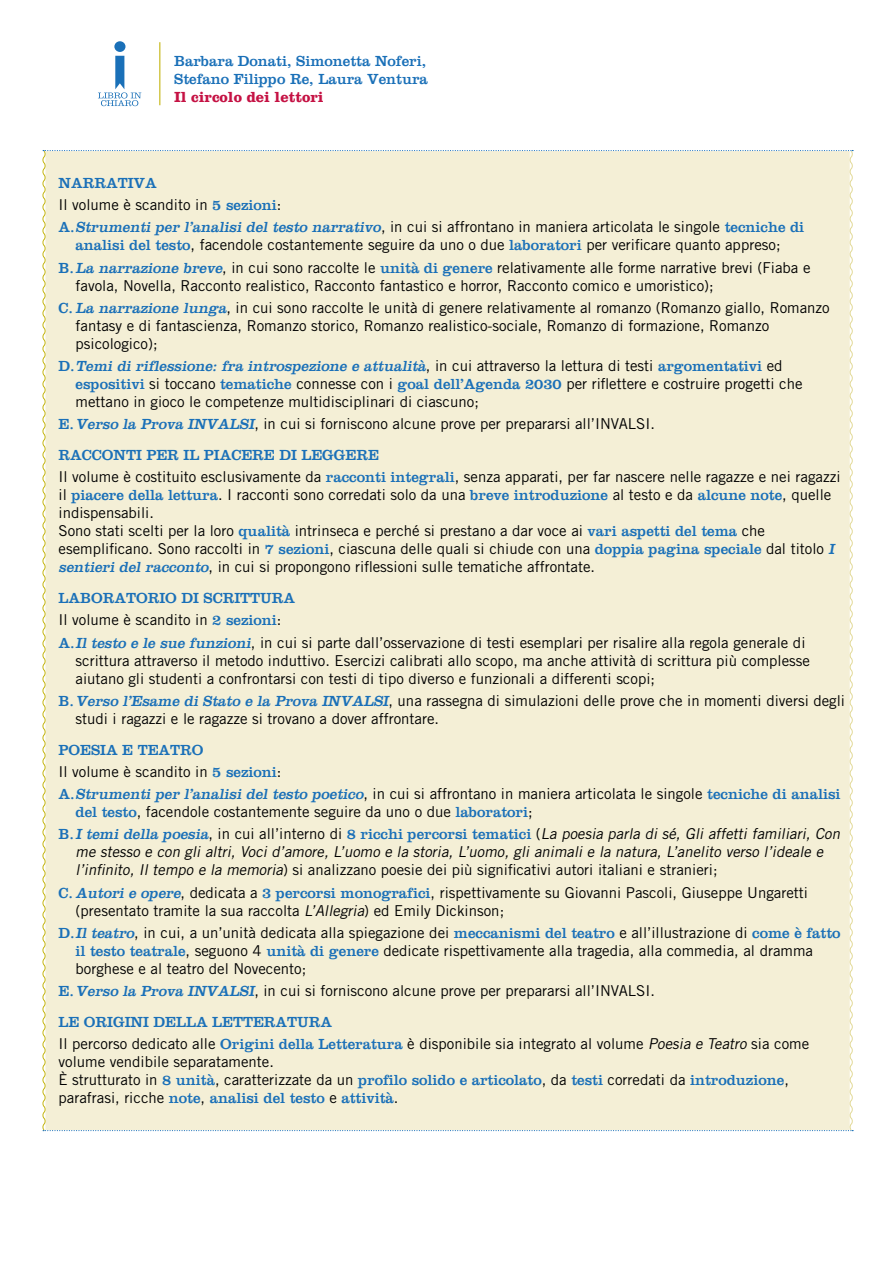
<style>
.page{position:relative;width:893px;height:1263px;background:#fff}
.page>*{position:absolute;margin:0;border:0;box-sizing:border-box;transform-origin:0 0}
.t1{font:15px/18px "Trade Gothic LT Std";color:#000}
.t2{font:15px/18px "Clarendon";color:#1a70b8}
.t3{font:italic 15px/18px "Trade Gothic LT Std";color:#000}
.t4{font:italic 15px "Clarendon";color:#1a70b8}
.t5{font:700 15px "Clarendon";color:#c51244}
.s1{font-family:"Clarendon";color:#1a70b8}
.s2{font-family:"Clarendon";font-style:italic;color:#1a70b8}
.s3{font-style:normal}
.s4{font-family:"Trade Gothic LT Std";font-style:normal;color:#000}
.s5{font-style:italic}
.s6{font-family:"Trade Gothic LT Std";color:#000}
</style>
<div class="page">
<hr style="left:159px;top:42px;width:1px;height:63px;background:#c5b612">
<div style="left:114px;top:41px;width:11px;height:11px;background:#1a70b8;border-radius:50%"></div>
<svg style="left:98px;top:56px;width:43px;height:50px"></svg>
<div style="left:42px;top:150px;width:812px;height:981px;background:#f4efd6"></div>
<p class="t2" style="left:174px;top:52px;width:255px">Barbara Donati, Simonetta Noferi,<br>Stefano Filippo Re, Laura Ventura</p>
<p class="t5" style="left:174px;top:88px;width:151px">Il circolo dei lettori</p>
<p class="t2" style="left:59px;top:174px;width:100px">NARRATIVA</p>
<p class="t1" style="left:59px;top:193px;width:747px;line-height:22.2px">Il volume è scandito in <span class="s1">5 sezioni</span>:<br><span class="s1">A.</span><span class="s2">Strumenti per l’analisi del testo narrativo</span>, in cui si affrontano in maniera articolata le singole <span class="s1">tecniche di</span></p>
<p class="t1" style="left:59px;top:234px;width:753px;line-height:22.2px;text-indent:17px"><span class="s1">analisi del testo</span>, facendole costantemente seguire da uno o due <span class="s1">laboratori</span> per verificare quanto appreso;<br><span class="s1">B.</span><span class="s2">La narrazione breve</span>, in cui sono raccolte le <span class="s1">unità di genere</span> relativamente alle forme narrative brevi (Fiaba e</p>
<p class="t1" style="left:59px;top:274px;width:773px;line-height:22.2px;text-indent:17px">favola, Novella, Racconto realistico, Racconto fantastico e horror, Racconto comico e umoristico);<br><span class="s1">C.</span> <span class="s2">La narrazione lunga</span>, in cui sono raccolte le unità di genere relativamente al romanzo (Romanzo giallo, Romanzo</p>
<p class="t1" style="left:76px;top:316px;width:695px">fantasy e di fantascienza, Romanzo storico, Romanzo realistico-sociale, Romanzo di formazione, Romanzo psicologico);</p>
<p class="t4" style="left:59px;top:357px;width:726px"><span class="s3">D.</span>Temi di riflessione: fra introspezione e attualità<span class="s4">, in cui attraverso la lettura di testi</span> <span class="s3">argomentativi</span> <span class="s4">ed</span></p>
<p class="t1" style="left:76px;top:375px;width:728px"><span class="s1">espositivi</span> si toccano <span class="s1">tematiche</span> connesse con i <span class="s1">goal dell’Agenda 2030</span> per riflettere e costruire progetti che mettano in gioco le competenze multidisciplinari di ciascuno;</p>
<p class="t1" style="left:59px;top:415px;width:598px"><span class="s1">E.</span><span class="s2">Verso la Prova INVALSI</span>, in cui si forniscono alcune prove per prepararsi all’INVALSI.</p>
<p class="t2" style="left:59px;top:446px;width:322px">RACCONTI PER IL PIACERE DI LEGGERE</p>
<p class="t1" style="left:59px;top:468px;width:783px">Il volume è costituito esclusivamente da <span class="s1">racconti integrali</span>, senza apparati, per far nascere nelle ragazze e nei ragazzi il <span class="s1">piacere della lettura</span>. I racconti sono corredati solo da una <span class="s1">breve introduzione</span> al testo e da <span class="s1">alcune note</span>, quelle indispensabili.<br>Sono stati scelti per la loro <span class="s1">qualità</span> intrinseca e perché si prestano a dar voce ai <span class="s1">vari aspetti del tema</span> che esemplificano. Sono raccolti in <span class="s1">7 sezioni</span>, ciascuna delle quali si chiude con una <span class="s1">doppia pagina speciale</span> dal titolo <span class="s2">I sentieri del racconto</span>, in cui si propongono riflessioni sulle tematiche affrontate.</p>
<p class="t2" style="left:59px;top:589px;width:238px">LABORATORIO DI SCRITTURA</p>
<p class="t1" style="left:59px;top:609px;width:748px;line-height:22.2px">Il volume è scandito in <span class="s1">2 sezioni</span>:<br><span class="s1">A.</span><span class="s2">Il testo e le sue funzioni</span>, in cui si parte dall’osservazione di testi esemplari per risalire alla regola generale di</p>
<p class="t1" style="left:76px;top:651px;width:736px">scrittura attraverso il metodo induttivo. Esercizi calibrati allo scopo, ma anche attività di scrittura più complesse aiutano gli studenti a confrontarsi con testi di tipo diverso e funzionali a differenti scopi;</p>
<p class="t1" style="left:76px;top:691px;width:771px;text-indent:-17px"><span class="s1">B.</span><span class="s2">Verso l’Esame di Stato e la Prova INVALSI</span>, una rassegna di simulazioni delle prove che in momenti diversi degli studi i ragazzi e le ragazze si trovano a dover affrontare.</p>
<p class="t2" style="left:59px;top:741px;width:147px">POESIA E TEATRO</p>
<p class="t1" style="left:59px;top:760px;width:783px;line-height:22.2px">Il volume è scandito in <span class="s1">5 sezioni</span>:<br><span class="s1">A.</span><span class="s2">Strumenti per l’analisi del testo poetico</span>, in cui si affrontano in maniera articolata le singole <span class="s1">tecniche di analisi</span></p>
<p class="t1" style="left:59px;top:800px;width:786px;line-height:22.2px;text-indent:17px"><span class="s1">del testo</span>, facendole costantemente seguire da uno o due <span class="s1">laboratori</span>;<br><span class="s1">B .</span> <span class="s2">I temi della poesia</span>, i n c u i a l l ’ i n t e r n o d i <span class="s1">8 ricchi p ercorsi tematici</span> ( <span class="s5">La poesia parla di sé, Gli affetti familiari, Con</span></p>
<p class="t3" style="left:76px;top:843px;width:752px">me stesso e con gli altri, Voci d’amore, L’uomo e la storia, L’uomo, gli animali e la natura, L’anelito verso l’ideale e l’infinito, Il tempo e la memoria<span class="s3">) si analizzano poesie dei più significativi autori italiani e stranieri;</span></p>
<p class="t1" style="left:76px;top:883px;width:734px;text-indent:-17px"><span class="s1">C.</span> <span class="s2">Autori e opere</span>, dedicata a <span class="s1">3 percorsi monografici</span>, rispettivamente su Giovanni Pascoli, Giuseppe Ungaretti (presentato tramite la sua raccolta <span class="s5">L’Allegria</span>) ed Emily Dickinson;</p>
<p class="t1" style="left:76px;top:923px;width:767px;text-indent:-17px"><span class="s1">D.</span><span class="s2">Il teatro</span>, in cui, a un’unità dedicata alla spiegazione dei <span class="s1">meccanismi del teatro</span> e all’illustrazione di <span class="s1">come è fatto il testo teatrale</span>, seguono 4 <span class="s1">unità di genere</span> dedicate rispettivamente alla tragedia, alla commedia, al dramma borghese e al teatro del Novecento;</p>
<p class="t1" style="left:59px;top:982px;width:598px"><span class="s1">E.</span><span class="s2">Verso la Prova INVALSI</span>, in cui si forniscono alcune prove per prepararsi all’INVALSI.</p>
<p class="t2" style="left:59px;top:1013px;width:275px">LE ORIGINI DELLA LETTERATURA</p>
<p class="t1" style="left:59px;top:1035px;width:752px">Il percorso dedicato alle <span class="s1">Origini della Letteratura</span> è disponibile sia integrato al volume <span class="s5">Poesia e Teatro</span> sia come volume vendibile separatamente.<br>È strutturato in <span class="s1">8 unità</span>, caratterizzate da un <span class="s1">profilo solido e articolato</span>, da <span class="s1">testi</span> corredati da <span class="s1">introduzione</span>,</p>
<p class="t2" style="left:59px;top:1089px;width:341px"><span class="s6">parafrasi, ricche</span> note<span class="s6">,</span> analisi del testo <span class="s6">e</span> attività<span class="s6">.</span></p>
</div>
